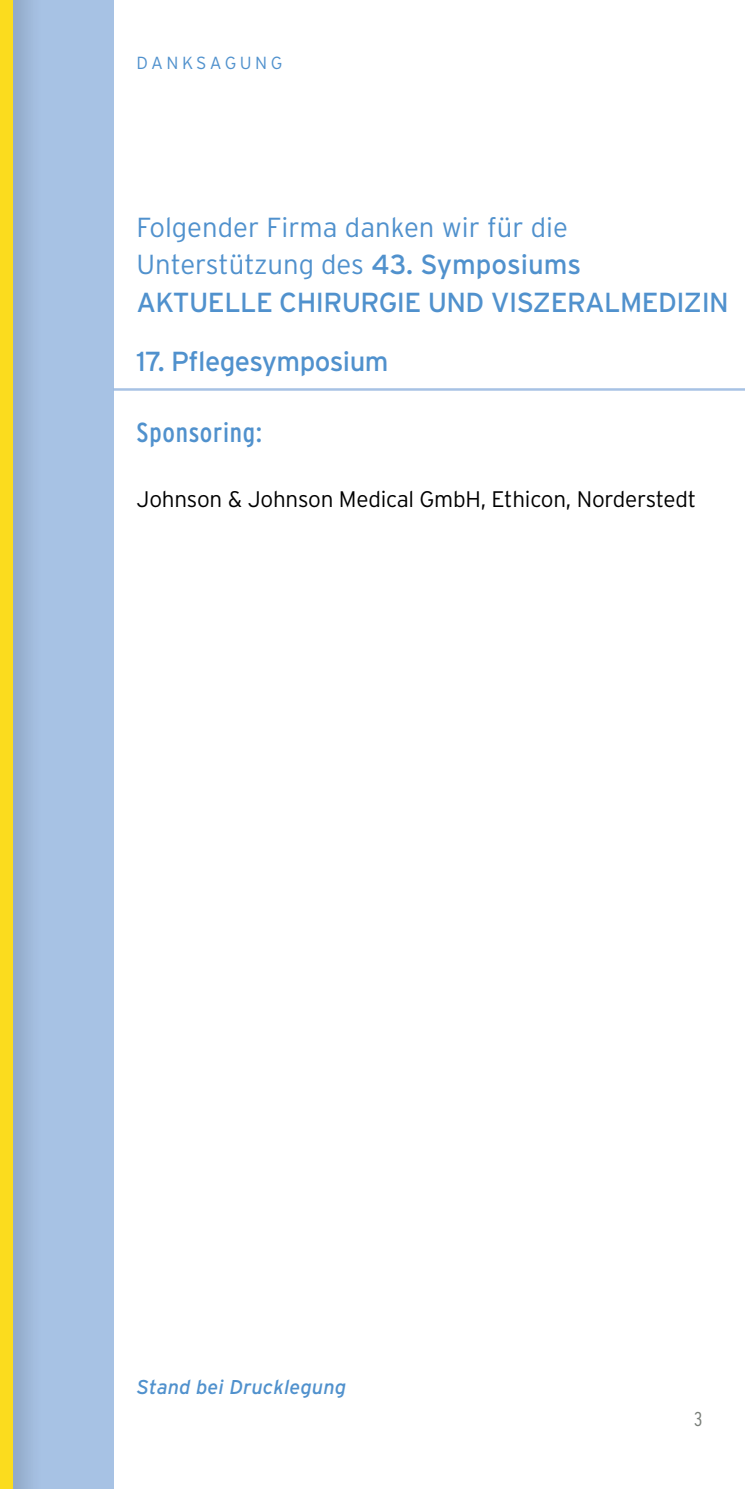
<style>
.page{position:relative;width:745px;height:1489px;background:#fff}
.page>*{position:absolute;margin:0;border:0;box-sizing:border-box;transform-origin:0 0}
.t1{font:27.5px/37.5px "Interstate";letter-spacing:-.02em;color:#5091cd}
.t2{font:condensed 27.5px "Interstate";letter-spacing:.025em;color:#5091cd}
.t3{font:300 22.5px "Interstate";letter-spacing:-.01em;color:#000}
.t4{font:italic 20px "Interstate";letter-spacing:.005em;color:#5091cd}
.t5{font:300 condensed 20px "Interstate";color:#797e79}
.t6{font:300 17.5px "Interstate";letter-spacing:.2em;color:#5091cd}
.s1{font-weight:300}
</style>
<div class="page">
<div style="left:0;top:0;width:113px;height:1488px;background:#a7c2e4"></div>
<hr style="left:113px;top:388px;width:631px;height:3px;background:#92b3de">
<div style="left:0;top:0;width:43px;height:1488px;background:#000;opacity:.27"></div>
<div style="left:0;top:0;width:13px;height:1488px;background:#fbdc1e"></div>
<hr style="left:0;top:1261px;width:1px;height:208px;background:#fff">
<p class="t6" style="left:136px;top:53px;width:147px">DANKSAGUNG</p>
<p class="t1" style="left:136px;top:208px;width:593px"><span class="s1">Folgender Firma danken wir für die<br>Unterstützung des</span> 43. Symposiums<br>AKTUELLE CHIRURGIE UND VISZERALMEDIZIN</p>
<p class="t1" style="left:136px;top:342px;width:253px">17. Pflegesymposium</p>
<p class="t2" style="left:136px;top:417px;width:127px">Sponsoring:</p>
<p class="t3" style="left:136px;top:486px;width:560px">Johnson &amp; Johnson Medical GmbH, Ethicon, Norderstedt</p>
<p class="t4" style="left:136px;top:1375px;width:211px">Stand bei Drucklegung</p>
<p class="t5" style="left:693px;top:1406px;width:10px">3</p>
</div>
